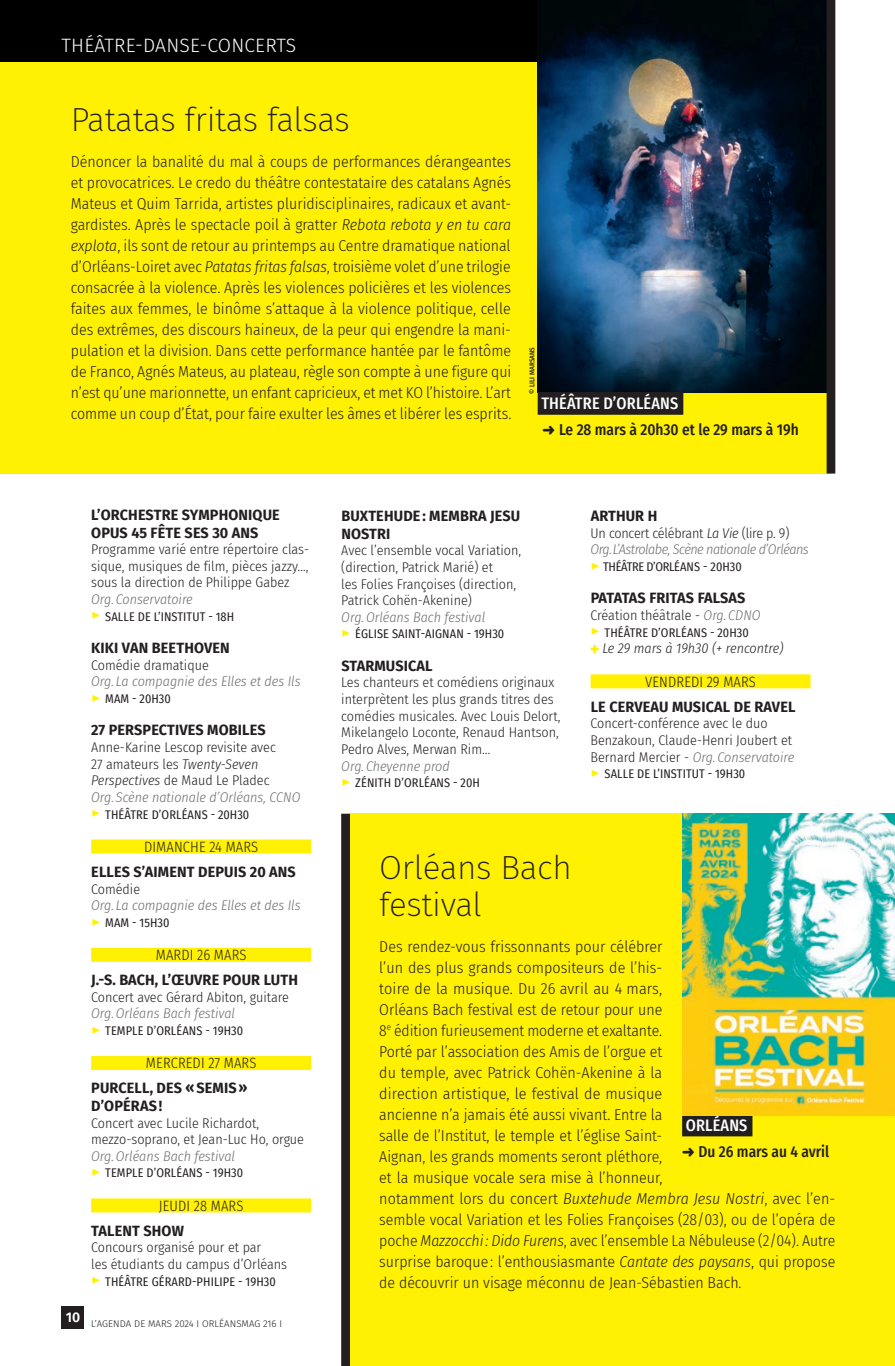
<style>
.page{position:relative;width:895px;height:1366px;background:#fff}
.page>*{position:absolute;margin:0;border:0;box-sizing:border-box;transform-origin:0 0}
.t1{font:200 33.25px/36.8px "Fira Sans";letter-spacing:-.01em;color:#231f20}
.t2{font:300 19.25px "Fira Sans";letter-spacing:.01em;color:#fff}
.t3{font:500 16.62px "Fira Sans Condensed";letter-spacing:.01em;color:#fff}
.t4{font:300 15.75px/21px "Fira Sans Condensed";color:#231f20;text-align:justify}
.t5{font:500 15.75px "Fira Sans Condensed";color:#231f20}
.t6{font:700 14.88px/17.5px "Fira Sans";letter-spacing:.01em;color:#231f20}
.t7{font:300 14.88px "Fira Sans Condensed";letter-spacing:.01em;color:#231f20}
.t8{font:300 14px/16.6px "Fira Sans Condensed";color:#231f20}
.t9{font:italic 300 14px "Fira Sans Condensed";color:#6c6d70}
.t10{font:italic 300 14px/16.6px "Fira Sans Condensed";letter-spacing:-.035em;color:#6c6d70}
.t11{font:italic 300 14px "Fira Sans Condensed";color:#231f20}
.t12{font:12.25px "Fira Sans Condensed";letter-spacing:.01em;color:#231f20}
.t13{font:12.25px "Fira Sans Condensed";letter-spacing:-.025em;color:#231f20}
.t14{font:300 9.62px "Fira Sans";letter-spacing:.01em;color:#231f20}
.t15{font:500 7px "Fira Sans Condensed";letter-spacing:.01em;color:#231f20}
.s1{font-style:italic}
.s2{font-family:"Meta Plus Bold Caps";font-size:19.25px;color:#fff101}
.s3{font-style:italic;color:#6c6d70}
.s4{font-style:normal;color:#231f20}
.s5{color:#231f20}
.s6{color:#fff101}
</style>
<div class="page">
<div style="left:0;top:0;width:831px;height:474px;background:#fff101"></div>
<div style="left:0;top:0;width:538px;height:61px;background:#000"></div>
<div style="left:591px;top:674px;width:219px;height:14px;background:#fff101"></div>
<div style="left:91px;top:839px;width:220px;height:14px;background:#fff101"></div>
<div style="left:91px;top:948px;width:220px;height:14px;background:#fff101"></div>
<div style="left:91px;top:1056px;width:220px;height:14px;background:#fff101"></div>
<div style="left:91px;top:1198px;width:220px;height:14px;background:#fff101"></div>
<div style="left:341px;top:814px;width:554px;height:552px;background:#fff101"></div>
<img style="left:538px;top:0;width:289px;height:392px">
<div style="left:538px;top:392px;width:145px;height:23px;background:#231f20"></div>
<div style="left:341px;top:814px;width:9px;height:552px;background:#231f20"></div>
<div style="left:682px;top:1113px;width:70px;height:23px;background:#231f20"></div>
<div style="left:61px;top:1306px;width:23px;height:22px;background:#231f20"></div>
<img style="left:682px;top:814px;width:213px;height:301px">
<div style="left:827px;top:0;width:8px;height:474px;background:#231f20"></div>
<p class="t2" style="left:62px;top:32px;width:236px">THÉÂTRE-DANSE-CONCERTS</p>
<h1 class="t1" style="left:71px;top:101px;width:281px">Patatas fritas falsas</h1>
<p class="t4" style="left:71px;top:151px;width:442px">Dénoncer la banalité du mal à coups de performances dérangeantes et provocatrices. Le credo du théâtre contestataire des catalans Agnés Mateus et Quim Tarrida, artistes pluridisciplinaires, radicaux et avant&shy;gardistes. Après le spectacle poil à gratter <span class="s1">Rebota rebota y en tu cara explota</span>, ils sont de retour au printemps au Centre dramatique national d’Orléans-Loiret avec <span class="s1">Patatas fritas falsas</span>, troisième volet d’une trilogie consacrée à la violence. Après les violences policières et les violences faites aux femmes, le binôme s’attaque à la violence politique, celle des extrêmes, des discours haineux, de la peur qui engendre la mani&shy;pulation et la division. Dans cette performance hantée par le fantôme de Franco, Agnés Mateus, au plateau, règle son compte à une figure qui n’est qu’une marionnette, un enfant capricieux, et met KO l’histoire. L’art comme un coup d’État, pour faire exulter les âmes et libérer les esprits.</p>
<p class="t15" style="left:526px;top:394px;width:48px;rotate:-90deg">© LILI MARSANS</p>
<p class="t3" style="left:541px;top:390px;width:138px">THÉÂTRE D’ORLÉANS</p>
<p class="t5" style="left:543px;top:417px;width:258px">➜ Le 28 mars à 20h30 et le 29 mars à 19h</p>
<p class="t6" style="left:91px;top:505px;width:190px">L’ORCHESTRE SYMPHONIQUE<br>OPUS 45 FÊTE SES 30 ANS</p>
<p class="t8" style="left:91px;top:541px;width:219px;text-align:justify">Programme varié entre répertoire clas&shy;sique, musiques de film, pièces jazzy…, sous la direction de Philippe Gabez</p>
<p class="t9" style="left:91px;top:589px;width:103px">Org. Conservatoire</p>
<p class="t12" style="left:91px;top:607px;width:144px"><span class="s2">•</span> SALLE DE L’INSTITUT - 18H</p>
<p class="t6" style="left:91px;top:638px;width:140px">KIKI VAN BEETHOVEN</p>
<p class="t8" style="left:91px;top:656px;width:119px">Comédie dramatique</p>
<p class="t9" style="left:91px;top:672px;width:211px">Org. La compagnie des Elles et des Ils</p>
<p class="t12" style="left:91px;top:689px;width:81px"><span class="s2">•</span> MAM - 20H30</p>
<p class="t6" style="left:91px;top:720px;width:176px">27 PERSPECTIVES MOBILES</p>
<p class="t8" style="left:91px;top:739px;width:211px">Anne-Karine Lescop revisite avec<br>27 amateurs les <span class="s1">Twenty-Seven Perspectives</span> de Maud Le Pladec<br><span class="s3">Org. Scène nationale d’Orléans, CCNO</span></p>
<p class="t12" style="left:91px;top:805px;width:160px"><span class="s2">•</span> THÉÂTRE D’ORLÉANS - 20H30</p>
<p class="t7" style="left:144px;top:836px;width:116px">DIMANCHE 24 MARS</p>
<p class="t6" style="left:91px;top:862px;width:206px">ELLES S’AIMENT DEPUIS 20 ANS</p>
<p class="t8" style="left:91px;top:880px;width:50px">Comédie</p>
<p class="t9" style="left:91px;top:895px;width:211px">Org. La compagnie des Elles et des Ils</p>
<p class="t12" style="left:91px;top:913px;width:80px"><span class="s2">•</span> MAM - 15H30</p>
<p class="t7" style="left:156px;top:944px;width:92px">MARDI 26 MARS</p>
<p class="t6" style="left:91px;top:970px;width:208px">J.-S. BACH, L’ŒUVRE POUR LUTH</p>
<p class="t8" style="left:91px;top:988px;width:199px">Concert avec Gérard Abiton, guitare</p>
<p class="t9" style="left:91px;top:1004px;width:146px">Org.Orléans Bach festival</p>
<p class="t12" style="left:91px;top:1021px;width:153px"><span class="s2">•</span> TEMPLE D’ORLÉANS - 19H30</p>
<p class="t7" style="left:146px;top:1053px;width:112px">MERCREDI 27 MARS</p>
<p class="t6" style="left:91px;top:1078px;width:158px">PURCELL, DES «SEMIS»<br>D’OPÉRAS!</p>
<p class="t8" style="left:91px;top:1114px;width:214px">Concert avec Lucile Richardot, mezzo-soprano, et Jean-Luc Ho, orgue</p>
<p class="t9" style="left:91px;top:1146px;width:146px">Org.Orléans Bach festival</p>
<p class="t12" style="left:91px;top:1164px;width:153px"><span class="s2">•</span> TEMPLE D’ORLÉANS - 19H30</p>
<p class="t7" style="left:159px;top:1195px;width:86px">JEUDI 28 MARS</p>
<p class="t6" style="left:91px;top:1221px;width:94px">TALENT SHOW</p>
<p class="t8" style="left:91px;top:1239px;width:197px">Concours organisé pour et par<br>les étudiants du campus d’Orléans</p>
<p class="t12" style="left:91px;top:1272px;width:186px"><span class="s2">•</span> THÉÂTRE GÉRARD-PHILIPE - 19H30</p>
<p class="t14" style="left:66px;top:1317px;width:218px"><sup>10</sup> L’AGENDA DE MARS 2024 I ORLÉANSMAG 216 I</p>
<p class="t6" style="left:341px;top:506px;width:180px">BUXTEHUDE: MEMBRA JESU<br>NOSTRI</p>
<p class="t8" style="left:341px;top:542px;width:181px">Avec l’ensemble vocal Variation, (direction, Patrick Marié) et<br>les Folies Françoises (direction,<br>Patrick Cohën-Akenine)</p>
<p class="t9" style="left:341px;top:607px;width:146px">Org.Orléans Bach festival</p>
<p class="t12" style="left:341px;top:625px;width:165px"><span class="s2">•</span> ÉGLISE SAINT-AIGNAN - 19H30</p>
<p class="t6" style="left:341px;top:656px;width:93px">STARMUSICAL</p>
<p class="t8" style="left:341px;top:674px;width:221px">Les chanteurs et comédiens originaux interprètent les plus grands titres des comédies musicales. Avec Louis Delort, Mikelangelo Loconte, Renaud Hantson, Pedro Alves, Merwan Rim…</p>
<p class="t9" style="left:341px;top:756px;width:110px">Org. Cheyenne prod</p>
<p class="t12" style="left:341px;top:774px;width:140px"><span class="s2">•</span> ZÉNITH D’ORLÉANS - 20H</p>
<p class="t6" style="left:591px;top:506px;width:68px">ARTHUR H</p>
<p class="t10" style="left:591px;top:525px;width:220px"><span class="s4">Un concert célébrant</span> <span class="s5">La Vie</span> <span class="s4">(lire p. 9)<br></span>Org.L’Astrolabe, Scène nationale d’Orléans</p>
<p class="t13" style="left:591px;top:558px;width:153px"><span class="s2">•</span> THÉÂTRE D’ORLÉANS - 20H30</p>
<p class="t6" style="left:591px;top:588px;width:156px">PATATAS FRITAS FALSAS</p>
<p class="t8" style="left:591px;top:607px;width:171px">Création théâtrale - <span class="s3">Org. CDNO</span></p>
<p class="t12" style="left:591px;top:623px;width:160px"><span class="s2">•</span> THÉÂTRE D’ORLÉANS - 20H30</p>
<p class="t11" style="left:591px;top:639px;width:194px"><span class="s6">✚</span> Le 29 mars à 19h30 (+ rencontre)</p>
<p class="t7" style="left:645px;top:671px;width:112px">VENDREDI 29 MARS</p>
<p class="t6" style="left:591px;top:697px;width:206px">LE CERVEAU MUSICAL DE RAVEL</p>
<p class="t8" style="left:591px;top:715px;width:205px">Concert-conférence avec le duo<br>Benzakoun, Claude-Henri Joubert et<br>Bernard Mercier - <span class="s3">Org. Conservatoire</span></p>
<p class="t12" style="left:591px;top:765px;width:156px"><span class="s2">•</span> SALLE DE L’INSTITUT - 19H30</p>
<h1 class="t1" style="left:379px;top:849px;width:194px">Orléans Bach festival</h1>
<p class="t4" style="left:379px;top:935px;width:458px;text-align:left">Des rendez-vous frissonnants pour célébrer<br>l’un des plus grands compositeurs de l’his-<br>toire de la musique. Du 26 avril au 4 mars,<br>Orléans Bach festival est de retour pour une<br>8<sup>e</sup> édition furieusement moderne et exaltante.<br>Porté par l’association des Amis de l’orgue et<br>du temple, avec Patrick Cohën-Akenine à la<br>direction artistique, le festival de musique<br>ancienne n’a jamais été aussi vivant. Entre la<br>salle de l’Institut, le temple et l’église Saint-<br>Aignan, les grands moments seront pléthore,<br>et la musique vocale sera mise à l’honneur,<br>notamment lors du concert <span class="s1">Buxtehude Membra Jesu Nostri</span>, avec l’en&shy;semble vocal Variation et les Folies Françoises (28/03), ou de l’opéra de poche <span class="s1">Mazzocchi: Dido Furens</span>, avec l’ensemble La Nébuleuse (2/04). Autre surprise baroque : l’enthousiasmante <span class="s1">Cantate des paysans</span>, qui propose de découvrir un visage méconnu de Jean-Sébastien Bach.</p>
<p class="t3" style="left:686px;top:1112px;width:63px">ORLÉANS</p>
<p class="t5" style="left:682px;top:1139px;width:149px">➜ Du 26 mars au 4 avril</p>
</div>
